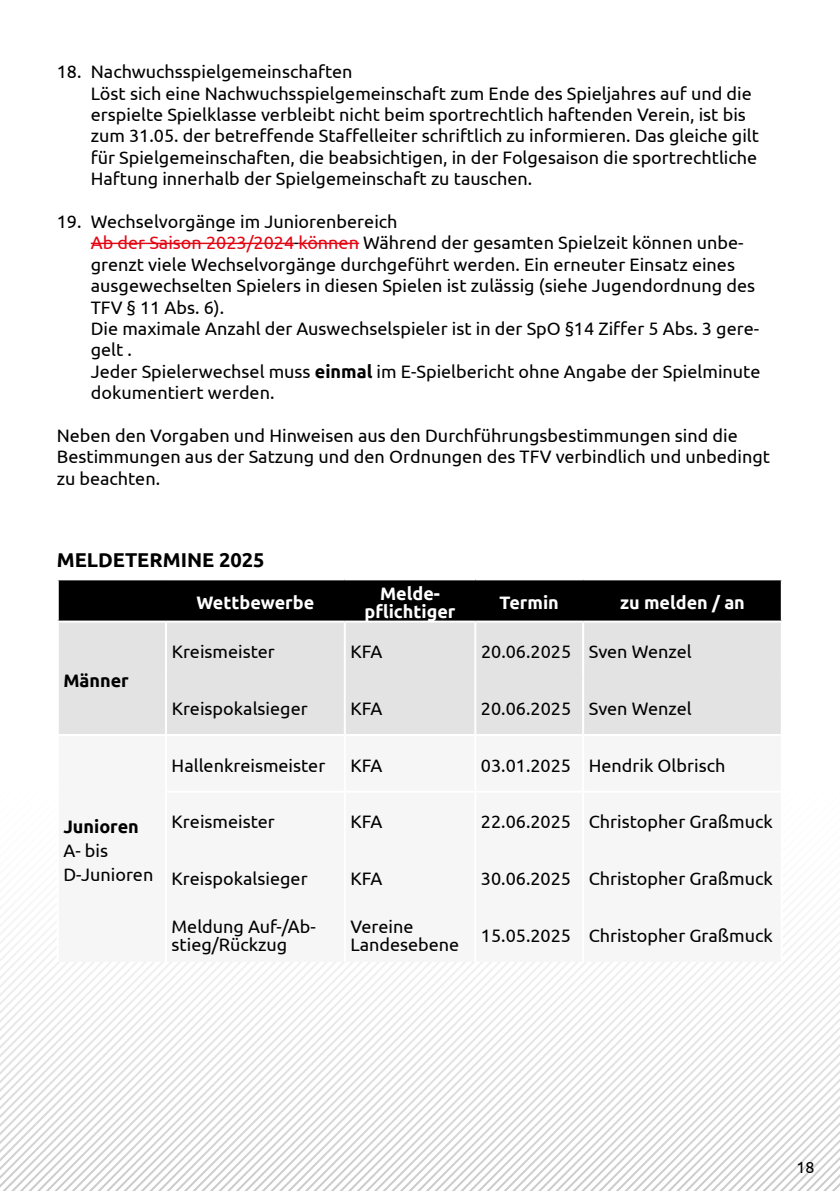
<style>
.page{position:relative;width:840px;height:1191px;background:#fff}
.page>*{position:absolute;margin:0;border:0;box-sizing:border-box;transform-origin:0 0}
.t1{font:700 20px "Ubuntu";color:#000}
.t2{font:18px/21.4px "Ubuntu";color:#000}
.t3{font:700 18px/18px "Ubuntu";color:#fff;text-align:center}
.t4{font:700 18px "Ubuntu";color:#000}
.t5{font:16px "Ubuntu";color:#000}
.s1{color:#e30613}
.s2{font-weight:700}
</style>
<div class="page">
<svg style="left:0;top:926px;width:839px;height:265px"></svg>
<hr style="left:91px;top:243px;width:203px;height:1px;background:#e30613">
<hr style="left:298px;top:243px;width:61px;height:1px;background:#e30613">
<div style="left:59px;top:580px;width:721px;height:40px;background:#000"></div>
<div style="left:59px;top:622px;width:721px;height:112px;background:#e3e3e3"></div>
<div style="left:59px;top:926px;width:721px;height:36px;background:#f6f6f6"></div>
<hr style="left:57px;top:905px;width:2px;height:57px;background:#fff">
<hr style="left:780px;top:905px;width:2px;height:57px;background:#fff">
<hr style="left:165px;top:622px;width:2px;height:56px;background:#fff">
<hr style="left:165px;top:678px;width:2px;height:56px;background:#fff">
<hr style="left:165px;top:905px;width:2px;height:57px;background:#fff">
<hr style="left:343px;top:622px;width:2px;height:56px;background:#fff">
<hr style="left:474px;top:622px;width:2px;height:56px;background:#fff">
<hr style="left:582px;top:622px;width:2px;height:56px;background:#fff">
<hr style="left:343px;top:678px;width:2px;height:56px;background:#fff">
<hr style="left:474px;top:678px;width:2px;height:56px;background:#fff">
<hr style="left:582px;top:678px;width:2px;height:56px;background:#fff">
<hr style="left:343px;top:905px;width:2px;height:57px;background:#fff">
<hr style="left:474px;top:905px;width:2px;height:57px;background:#fff">
<hr style="left:582px;top:905px;width:2px;height:57px;background:#fff">
<p class="t2" style="left:91px;top:60px;width:669px;text-indent:-34px">18. Nachwuchsspielgemeinschaften<br>Löst sich eine Nachwuchsspielgemeinschaft zum Ende des Spieljahres auf und die erspielte Spielklasse verbleibt nicht beim sportrechtlich haftenden Verein, ist bis zum 31.05. der betreffende Staffelleiter schriftlich zu informieren. Das gleiche gilt für Spielgemeinschaften, die beabsichtigen, in der Folgesaison die sportrechtliche Haftung innerhalb der Spielgemeinschaft zu tauschen.</p>
<p class="t2" style="left:91px;top:210px;width:670px;text-indent:-34px">19. Wechselvorgänge im Juniorenbereich<br><span class="s1">Ab der Saison 2023/2024 können</span> Während der gesamten Spielzeit können unbe&shy;grenzt viele Wechselvorgänge durchgeführt werden. Ein erneuter Einsatz eines ausgewechselten Spielers in diesen Spielen ist zulässig (siehe Jugendordnung des TFV § 11 Abs. 6).<br>Die maximale Anzahl der Auswechselspieler ist in der SpO §14 Ziffer 5 Abs. 3 gere&shy;gelt .<br>Jeder Spielerwechsel muss <span class="s2">einmal</span> im E-Spielbericht ohne Angabe der Spielminute dokumentiert werden.</p>
<p class="t2" style="left:57px;top:424px;width:714px">Neben den Vorgaben und Hinweisen aus den Durchführungsbestimmungen sind die<br>Bestimmungen aus der Satzung und den Ordnungen des TFV verbindlich und unbedingt zu beachten.</p>
<p class="t1" style="left:57px;top:548px;width:209px">MELDETERMINE 2025</p>
<p class="t3" style="left:196px;top:593px;width:119px">Wettbewerbe</p>
<p class="t3" style="left:364px;top:584px;width:92px">Melde&shy;pflichtiger</p>
<p class="t3" style="left:499px;top:593px;width:61px">Termin</p>
<p class="t3" style="left:619px;top:593px;width:126px">zu melden / an</p>
<p class="t4" style="left:63px;top:669px;width:67px">Männer</p>
<p class="t4" style="left:63px;top:815px;width:77px">Junioren</p>
<p class="t2" style="left:63px;top:838px;width:91px;line-height:24px">A- bis<br>D-Junioren</p>
<p class="t2" style="left:171px;top:640px;width:105px">Kreismeister</p>
<p class="t2" style="left:350px;top:640px;width:34px">KFA</p>
<p class="t2" style="left:480px;top:640px;width:212px">20.06.2025 Sven Wenzel</p>
<p class="t2" style="left:171px;top:697px;width:137px">Kreispokalsieger</p>
<p class="t2" style="left:350px;top:697px;width:34px">KFA</p>
<p class="t2" style="left:480px;top:697px;width:212px">20.06.2025 Sven Wenzel</p>
<p class="t2" style="left:171px;top:754px;width:155px">Hallenkreismeister</p>
<p class="t2" style="left:350px;top:754px;width:34px">KFA</p>
<p class="t2" style="left:480px;top:754px;width:246px">03.01.2025 Hendrik Olbrisch</p>
<p class="t2" style="left:171px;top:811px;width:105px">Kreismeister</p>
<p class="t2" style="left:350px;top:811px;width:34px">KFA</p>
<p class="t2" style="left:480px;top:811px;width:293px">22.06.2025 Christopher Graßmuck</p>
<p class="t2" style="left:171px;top:867px;width:137px">Kreispokalsieger</p>
<p class="t2" style="left:350px;top:867px;width:34px">KFA</p>
<p class="t2" style="left:480px;top:867px;width:293px">30.06.2025 Christopher Graßmuck</p>
<p class="t2" style="left:171px;top:917px;width:146px;line-height:18px">Meldung Auf-/Ab&shy;stieg/Rückzug</p>
<p class="t2" style="left:350px;top:917px;width:110px;line-height:18px">Vereine<br>Landesebene</p>
<p class="t2" style="left:480px;top:924px;width:293px">15.05.2025 Christopher Graßmuck</p>
<p class="t5" style="left:795px;top:1158px;width:20px">18</p>
</div>
